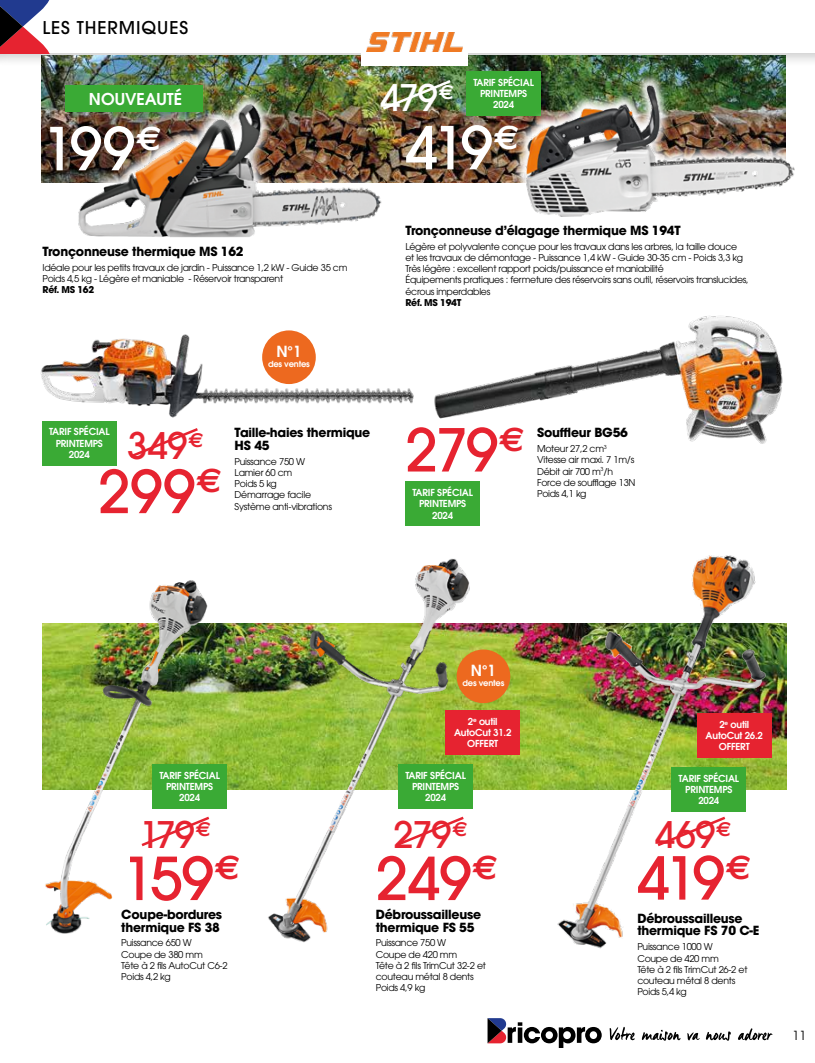
<style>
.page{position:relative;width:815px;height:1063px;background:#fff}
.page>*{position:absolute;margin:0;border:0;box-sizing:border-box;transform-origin:0 0}
.t1{font:500 58.75px "ITC Avant Garde Pro";letter-spacing:-.02em;color:#e62330}
.t2{font:500 58.75px "ITC Avant Garde Pro";letter-spacing:-.07em;color:#fff}
.t3{font:500 36.38px "ITC Avant Garde Pro";letter-spacing:-.015em;color:#e62330}
.t4{font:500 36.38px "ITC Avant Garde Pro";color:#fff}
.t5{font:700 34.25px "Euro Sans";color:#e62330}
.t6{font:500 17.5px "ITC Avant Garde Pro";letter-spacing:.055em;color:#000}
.t7{font:600 16.25px "ITC Avant Garde Pro";color:#fff}
.t8{font:600 15.25px "ITC Avant Garde Pro";color:#fff}
.t9{font:700 12.5px/12.5px "ITC Avant Garde Pro";letter-spacing:-.02em;color:#000}
.t10{font:12.5px "ITC Avant Garde Pro";color:#000}
.t11{font:600 9.62px/11.2px "ITC Avant Garde Pro";letter-spacing:-.02em;color:#fff;text-align:center}
.t12{font:9.38px/11.2px "ITC Avant Garde Pro";letter-spacing:-.03em;color:#000}
.t13{font:700 9.38px "ITC Avant Garde Pro";letter-spacing:-.03em;color:#000}
.t14{font:600 8.38px "ITC Avant Garde Pro";letter-spacing:-.02em;color:#fff}
</style>
<div class="page">
<div style="left:0;top:0;width:815px;height:67px;background:#000;opacity:.2"></div>
<div style="left:0;top:0;width:815px;height:53px;background:#fff"></div>
<svg style="left:0;top:0;width:50px;height:53px"></svg>
<svg style="left:610px;top:1027px;width:25px;height:13px"></svg>
<svg style="left:642px;top:1030px;width:39px;height:11px"></svg>
<svg style="left:687px;top:1032px;width:13px;height:8px"></svg>
<svg style="left:706px;top:1031px;width:25px;height:10px"></svg>
<svg style="left:738px;top:1028px;width:34px;height:12px"></svg>
<svg style="left:488px;top:1018px;width:114px;height:30px"></svg>
<img style="left:42px;top:55px;width:744px;height:128px">
<img style="left:215px;top:623px;width:332px;height:167px">
<img style="left:67px;top:92px;width:325px;height:91px">
<img style="left:77px;top:99px;width:307px;height:139px">
<div style="left:65px;top:86px;width:138px;height:26px;background:#3aaa35"></div>
<img style="left:42px;top:580px;width:173px;height:354px">
<div style="left:457px;top:650px;width:53px;height:53px;background:#ed691f;border-radius:50%"></div>
<div style="left:445px;top:710px;width:75px;height:45px;background:#e62330"></div>
<img style="left:547px;top:555px;width:240px;height:394px">
<div style="left:697px;top:713px;width:75px;height:45px;background:#e62330"></div>
<img style="left:40px;top:333px;width:374px;height:85px">
<div style="left:262px;top:330px;width:54px;height:54px;background:#ed691f;border-radius:50%"></div>
<img style="left:434px;top:316px;width:349px;height:128px">
<img style="left:266px;top:558px;width:210px;height:385px">
<div style="left:42px;top:421px;width:75px;height:44px;background:#3aaa35"></div>
<div style="left:466px;top:71px;width:75px;height:45px;background:#3aaa35"></div>
<div style="left:405px;top:482px;width:75px;height:44px;background:#3aaa35"></div>
<div style="left:152px;top:764px;width:75px;height:45px;background:#3aaa35"></div>
<div style="left:398px;top:764px;width:75px;height:45px;background:#3aaa35"></div>
<div style="left:672px;top:767px;width:74px;height:45px;background:#3aaa35"></div>
<img style="left:512px;top:73px;width:274px;height:110px">
<img style="left:521px;top:83px;width:274px;height:134px">
<img style="left:380px;top:78px;width:73px;height:34px">
<svg style="left:130px;top:428px;width:68px;height:30px"></svg>
<svg style="left:139px;top:815px;width:73px;height:33px"></svg>
<svg style="left:393px;top:815px;width:73px;height:33px"></svg>
<svg style="left:655px;top:815px;width:73px;height:33px"></svg>
<div style="left:361px;top:18px;width:107px;height:48px;background:#fff"></div>
<img style="left:367px;top:32px;width:95px;height:20px">
<h3 class="t6" style="left:43px;top:17px;width:147px">LES THERMIQUES</h3>
<h3 class="t7" style="left:89px;top:88px;width:95px">NOUVEAUTÉ</h3>
<h1 class="t2" style="left:42px;top:111px;width:122px">199<sup>€</sup></h1>
<h3 class="t9" style="left:43px;top:245px;width:203px">Tronçonneuse thermique MS 162</h3>
<p class="t12" style="left:43px;top:261px;width:306px">Idéale pour les petits travaux de jardin - Puissance 1,2 kW - Guide 35 cm<br>Poids 4,5 kg - Légère et maniable - Réservoir transparent</p>
<p class="t13" style="left:43px;top:283px;width:53px">Réf. MS 162</p>
<h3 class="t8" style="left:276px;top:341px;width:27px">N°1</h3>
<p class="t14" style="left:268px;top:358px;width:43px">des ventes</p>
<h2 class="t4" style="left:380px;top:75px;width:75px">479<sup>€</sup></h2>
<p class="t11" style="left:473px;top:76px;width:62px">TARIF SPÉCIAL<br>PRINTEMPS<br>2024</p>
<h1 class="t2" style="left:405px;top:110px;width:116px">419<sup>€</sup></h1>
<h3 class="t9" style="left:405px;top:224px;width:277px">Tronçonneuse d’élagage thermique MS 194T</h3>
<p class="t12" style="left:405px;top:240px;width:345px">Légère et polyvalente conçue pour les travaux dans les arbres, la taille douce<br>et les travaux de démontage - Puissance 1,4 kW - Guide 30-35 cm - Poids 3,3 kg Très légère : excellent rapport poids/puissance et maniabilité<br>Équipements pratiques : fermeture des réservoirs sans outil, réservoirs translucides, écrous imperdables</p>
<p class="t13" style="left:405px;top:296px;width:58px">Réf. MS 194T</p>
<p class="t11" style="left:49px;top:426px;width:62px">TARIF SPÉCIAL<br>PRINTEMPS<br>2024</p>
<h2 class="t3" style="left:128px;top:423px;width:78px">349<sup>€</sup></h2>
<h1 class="t1" style="left:98px;top:454px;width:99px">299</h1>
<h3 class="t5" style="left:196px;top:460px;width:27px">€</h3>
<h3 class="t9" style="left:235px;top:426px;width:137px">Taille-haies thermique<br>HS 45</h3>
<p class="t12" style="left:235px;top:455px;width:78px">Puissance 750 W<br>Lamier 60 cm<br>Poids 5 kg<br>Démarrage facile</p>
<p class="t12" style="left:235px;top:500px;width:99px">Système anti-vibrations</p>
<h1 class="t1" style="left:405px;top:413px;width:121px">279<sup>€</sup></h1>
<p class="t11" style="left:412px;top:487px;width:62px">TARIF SPÉCIAL<br>PRINTEMPS<br>2024</p>
<h3 class="t9" style="left:537px;top:426px;width:92px">Souffleur BG56</h3>
<p class="t12" style="left:537px;top:443px;width:100px">Moteur 27,2 cm<sup>3<br></sup>Vitesse air maxi. 7 1m/s<br>Débit air 700 m<sup>3</sup>/h<br>Force de soufflage 13N<br>Poids 4,1 kg</p>
<h3 class="t8" style="left:471px;top:660px;width:27px">N°1</h3>
<p class="t14" style="left:462px;top:677px;width:43px">des ventes</p>
<p class="t11" style="left:454px;top:716px;width:59px">2<sup>e</sup> outil<br>AutoCut 31.2<br>OFFERT</p>
<p class="t11" style="left:706px;top:719px;width:59px">2<sup>e</sup> outil<br>AutoCut 26.2<br>OFFERT</p>
<p class="t11" style="left:159px;top:769px;width:62px">TARIF SPÉCIAL<br>PRINTEMPS<br>2024</p>
<p class="t11" style="left:405px;top:769px;width:62px">TARIF SPÉCIAL<br>PRINTEMPS<br>2024</p>
<p class="t11" style="left:679px;top:772px;width:62px">TARIF SPÉCIAL<br>PRINTEMPS<br>2024</p>
<h2 class="t3" style="left:139px;top:812px;width:73px">179<sup>€</sup></h2>
<h2 class="t3" style="left:393px;top:812px;width:76px">279<sup>€</sup></h2>
<h2 class="t3" style="left:655px;top:812px;width:78px">469<sup>€</sup></h2>
<h1 class="t1" style="left:121px;top:841px;width:121px">159<sup>€</sup></h1>
<h3 class="t9" style="left:121px;top:908px;width:102px">Coupe-bordures thermique FS 38</h3>
<p class="t12" style="left:121px;top:937px;width:108px">Puissance 650 W<br>Coupe de 380 mm<br>Tête à 2 fils AutoCut C6-2<br>Poids 4,2 kg</p>
<h1 class="t1" style="left:376px;top:841px;width:124px">249<sup>€</sup></h1>
<h3 class="t9" style="left:376px;top:908px;width:107px">Débroussailleuse thermique FS 55</h3>
<p class="t12" style="left:376px;top:937px;width:112px">Puissance 750 W<br>Coupe de 420 mm<br>Tête à 2 fils TrimCut 32-2 et couteau métal 8 dents<br>Poids 4,9 kg</p>
<h1 class="t1" style="left:637px;top:841px;width:116px">419<sup>€</sup></h1>
<h3 class="t9" style="left:637px;top:912px;width:124px">Débroussailleuse thermique FS 70 C-E</h3>
<p class="t12" style="left:637px;top:941px;width:112px">Puissance 1000 W<br>Coupe de 420 mm<br>Tête à 2 fils TrimCut 26-2 et couteau métal 8 dents<br>Poids 5,4 kg</p>
<h3 class="t10" style="left:793px;top:1028px;width:15px">11</h3>
</div>
